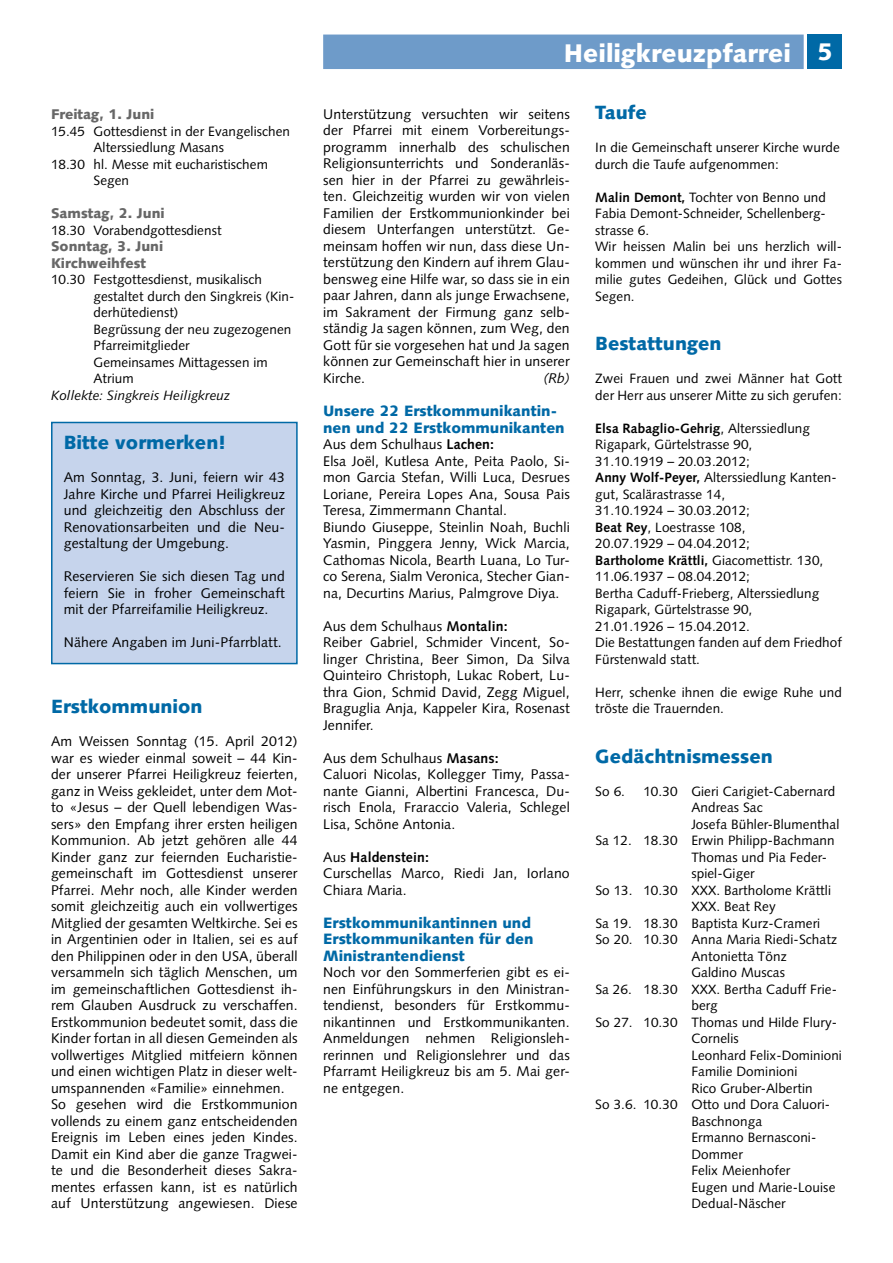
<style>
.page{position:relative;width:893px;height:1263px;background:#fff}
.page>*{position:absolute;margin:0;border:0;box-sizing:border-box;transform-origin:0 0}
.t1{font:900 25.5px "Syntax";color:#fff}
.t2{font:900 19.2px "Syntax";color:#0069a6}
.t3{font:900 15px/16.5px "Syntax";color:#0069a6}
.t4{font:14.1px/16.5px "Syntax";letter-spacing:.01em;color:#000}
.t5{font:900 14.1px/16.5px "Syntax";color:#676767}
.t6{font:italic 14.1px "Syntax";color:#000}
.t7{font:13.5px/16.5px "Syntax";letter-spacing:.005em;color:#000}
.t8{font:italic 13.5px "Syntax";letter-spacing:.005em;color:#000}
.s1{font-size:24px}
.s2{font-weight:700}
</style>
<div class="page">
<div style="left:808px;top:35px;width:34px;height:34px;background:#0069a6"></div>
<div style="left:51px;top:422px;width:247px;height:242px;background:#c6d4ec;border:2px solid #0069a6"></div>
<div style="left:323px;top:35px;width:481px;height:34px;background:#6e9bc9"></div>
<p class="t5" style="left:51px;top:106px;width:105px">Freitag, 1. Juni</p>
<p class="t7" style="left:51px;top:123px;width:240px">15.45 Gottesdienst in der Evangelischen</p>
<p class="t7" style="left:94px;top:139px;width:132px">Alterssiedlung Masans</p>
<p class="t7" style="left:51px;top:156px;width:218px">18.30 hl. Messe mit eucharistischem</p>
<p class="t7" style="left:94px;top:172px;width:37px">Segen</p>
<p class="t5" style="left:51px;top:205px;width:115px">Samstag, 2. Juni</p>
<p class="t7" style="left:51px;top:222px;width:172px">18.30 Vorabendgottesdienst</p>
<p class="t5" style="left:51px;top:238px;width:114px">Sonntag, 3. Juni<br>Kirchweihfest</p>
<p class="t7" style="left:94px;top:271px;width:202px;text-indent:-43px">10.30 Festgottesdienst, musikalisch gestaltet durch den Singkreis (Kin&shy;derhütedienst)<br>Begrüssung der neu zugezogenen<br>Pfarreimitglieder<br>Gemeinsames Mittagessen im<br>Atrium</p>
<p class="t8" style="left:51px;top:387px;width:181px">Kollekte: Singkreis Heiligkreuz</p>
<h2 class="t2" style="left:64px;top:431px;width:164px">Bitte vormerken!</h2>
<p class="t4" style="left:64px;top:469px;width:223px;text-align:justify">Am Sonntag, 3. Juni, feiern wir 43<br>Jahre Kirche und Pfarrei Heiligkreuz und gleichzeitig den Abschluss der Renovationsarbeiten und die Neu&shy;gestaltung der Umgebung.</p>
<p class="t4" style="left:64px;top:568px;width:223px;text-align:justify">Reservieren Sie sich diesen Tag und feiern Sie in froher Gemeinschaft mit der Pfarreifamilie Heiligkreuz.</p>
<p class="t4" style="left:64px;top:634px;width:220px">Nähere Angaben im Juni-Pfarrblatt.</p>
<h2 class="t2" style="left:51px;top:695px;width:153px">Erstkommunion</h2>
<p class="t4" style="left:51px;top:733px;width:248px">Am Weissen Sonntag (15. April 2012) war es wieder einmal soweit – 44 Kin&shy;der unserer Pfarrei Heiligkreuz feierten, ganz in Weiss gekleidet, unter dem Mot&shy;to «Jesus – der Quell lebendigen Was&shy;sers» den Empfang ihrer ersten heiligen Kommunion. Ab jetzt gehören alle 44<br>Kinder ganz zur feiernden Eucharistie&shy;gemeinschaft im Gottesdienst unserer Pfarrei. Mehr noch, alle Kinder werden somit gleichzeitig auch ein vollwertiges Mitglied der gesamten Weltkirche. Sei es in Argentinien oder in Italien, sei es auf den Philippinen oder in den USA, überall versammeln sich täglich Menschen, um im gemeinschaftlichen Gottesdienst ih&shy;rem Glauben Ausdruck zu verschaffen.<br>Erstkommunion bedeutet somit, dass die Kinder fortan in all diesen Gemeinden als vollwertiges Mitglied mitfeiern können und einen wichtigen Platz in dieser welt&shy;umspannenden «Familie» einnehmen.<br>So gesehen wird die Erstkommunion vollends zu einem ganz entscheidenden Ereignis im Leben eines jeden Kindes.<br>Damit ein Kind aber die ganze Tragwei&shy;te und die Besonderheit dieses Sakra&shy;mentes erfassen kann, ist es natürlich auf Unterstützung angewiesen. Diese</p>
<h1 class="t1" style="left:564px;top:38px;width:271px">Heiligkreuzpfarrei <span class="s1">5</span></h1>
<p class="t4" style="left:323px;top:106px;width:248px;text-align:justify">Unterstützung versuchten wir seitens der Pfarrei mit einem Vorbereitungs&shy;programm innerhalb des schulischen Religionsunterrichts und Sonderanläs&shy;sen hier in der Pfarrei zu gewährleis&shy;ten. Gleichzeitig wurden wir von vielen Familien der Erstkommunionkinder bei diesem Unterfangen unterstützt. Ge&shy;meinsam hoffen wir nun, dass diese Un&shy;terstützung den Kindern auf ihrem Glau&shy;bensweg eine Hilfe war, so dass sie in ein paar Jahren, dann als junge Erwachsene, im Sakrament der Firmung ganz selb&shy;ständig Ja sagen können, zum Weg, den Gott für sie vorgesehen hat und Ja sagen können zur Gemeinschaft hier in unserer Kirche.</p>
<p class="t6" style="left:544px;top:370px;width:28px">(Rb)</p>
<p class="t3" style="left:323px;top:403px;width:243px">Unsere 22 Erstkommunikantin&shy;nen und 22 Erstkommunikanten</p>
<p class="t4" style="left:323px;top:436px;width:248px">Aus dem Schulhaus <span class="s2">Lachen:<br></span>Elsa Joël, Kutlesa Ante, Peita Paolo, Si&shy;mon Garcia Stefan, Willi Luca, Desrues Loriane, Pereira Lopes Ana, Sousa Pais Teresa, Zimmermann Chantal.<br>Biundo Giuseppe, Steinlin Noah, Buchli Yasmin, Pinggera Jenny, Wick Marcia, Cathomas Nicola, Bearth Luana, Lo Tur&shy;co Serena, Sialm Veronica, Stecher Gian&shy;na, Decurtins Marius, Palmgrove Diya.</p>
<p class="t4" style="left:323px;top:617px;width:248px">Aus dem Schulhaus <span class="s2">Montalin:<br></span>Reiber Gabriel, Schmider Vincent, So&shy;linger Christina, Beer Simon, Da Silva Quinteiro Christoph, Lukac Robert, Lu&shy;thra Gion, Schmid David, Zegg Miguel, Braguglia Anja, Kappeler Kira, Rosenast Jennifer.</p>
<p class="t4" style="left:323px;top:749px;width:248px">Aus dem Schulhaus <span class="s2">Masans:<br></span>Caluori Nicolas, Kollegger Timy, Passa&shy;nante Gianni, Albertini Francesca, Du&shy;risch Enola, Fraraccio Valeria, Schlegel Lisa, Schöne Antonia.</p>
<p class="t4" style="left:323px;top:848px;width:248px">Aus <span class="s2">Haldenstein:<br></span>Curschellas Marco, Riedi Jan, Iorlano<br>Chiara Maria.</p>
<p class="t3" style="left:323px;top:914px;width:212px">Erstkommunikantinnen und<br>Erstkommunikanten für den<br>Ministrantendienst</p>
<p class="t4" style="left:323px;top:964px;width:248px;text-align:justify">Noch vor den Sommerferien gibt es ei&shy;nen Einführungskurs in den Ministran&shy;tendienst, besonders für Erstkommu&shy;nikantinnen und Erstkommunikanten.<br>Anmeldungen nehmen Religionsleh&shy;rerinnen und Religionslehrer und das Pfarramt Heiligkreuz bis am 5. Mai ger&shy;ne entgegen.</p>
<h2 class="t2" style="left:595px;top:101px;width:53px">Taufe</h2>
<p class="t7" style="left:595px;top:139px;width:246px">In die Gemeinschaft unserer Kirche wurde durch die Taufe aufgenommen:</p>
<p class="t7" style="left:595px;top:189px;width:248px"><span class="s2">Malin Demont,</span> Tochter von Benno und<br>Fabia Demont-Schneider, Schellenberg&shy;strasse 6.<br>Wir heissen Malin bei uns herzlich will&shy;kommen und wünschen ihr und ihrer Fa&shy;milie gutes Gedeihen, Glück und Gottes<br>Segen.</p>
<h2 class="t2" style="left:595px;top:332px;width:128px">Bestattungen</h2>
<p class="t7" style="left:595px;top:370px;width:248px">Zwei Frauen und zwei Männer hat Gott der Herr aus unserer Mitte zu sich gerufen:</p>
<p class="t7" style="left:595px;top:420px;width:248px"><span class="s2">Elsa Rabaglio-Gehrig</span>, Alterssiedlung<br>Rigapark, Gürtelstrasse 90,<br>31.10.1919 – 20.03.2012;<br><span class="s2">Anny Wolf-Peyer,</span> Alterssiedlung Kanten&shy;gut, Scalärastrasse 14,<br>31.10.1924 – 30.03.2012;<br><span class="s2">Beat Rey</span>, Loestrasse 108,<br>20.07.1929 – 04.04.2012;<br><span class="s2">Bartholome Krättli,</span> Giacomettistr. 130,<br>11.06.1937 – 08.04.2012;<br>Bertha Caduff-Frieberg, Alterssiedlung<br>Rigapark, Gürtelstrasse 90,<br>21.01.1926 – 15.04.2012.<br>Die Bestattungen fanden auf dem Friedhof<br>Fürstenwald statt.</p>
<p class="t7" style="left:595px;top:684px;width:248px">Herr, schenke ihnen die ewige Ruhe und tröste die Trauernden.</p>
<h2 class="t2" style="left:595px;top:745px;width:179px">Gedächtnismessen</h2>
<p class="t7" style="left:595px;top:783px;width:31px">So 6.</p>
<p class="t7" style="left:643px;top:783px;width:194px">10.30 Gieri Carigiet-Cabernard</p>
<p class="t7" style="left:691px;top:799px;width:73px">Andreas Sac</p>
<p class="t7" style="left:691px;top:816px;width:150px">Josefa Bühler-Blumenthal</p>
<p class="t7" style="left:595px;top:832px;width:241px">Sa 12. 18.30 Erwin Philipp-Bachmann</p>
<p class="t7" style="left:691px;top:849px;width:137px">Thomas und Pia Feder-</p>
<p class="t7" style="left:691px;top:865px;width:65px">spiel-Giger</p>
<p class="t7" style="left:595px;top:882px;width:237px">So 13. 10.30 XXX. Bartholome Krättli</p>
<p class="t7" style="left:691px;top:898px;width:86px">XXX. Beat Rey</p>
<p class="t7" style="left:595px;top:915px;width:226px">Sa 19. 18.30 Baptista Kurz-Crameri</p>
<p class="t7" style="left:595px;top:931px;width:243px">So 20. 10.30 Anna Maria Riedi-Schatz</p>
<p class="t7" style="left:691px;top:948px;width:97px">Antonietta Tönz</p>
<p class="t7" style="left:691px;top:964px;width:95px">Galdino Muscas</p>
<p class="t7" style="left:595px;top:981px;width:243px">Sa 26. 18.30 XXX. Bertha Caduff Frie-</p>
<p class="t7" style="left:691px;top:997px;width:28px">berg</p>
<p class="t7" style="left:595px;top:1014px;width:243px">So 27. 10.30 Thomas und Hilde Flury-</p>
<p class="t7" style="left:691px;top:1030px;width:49px">Cornelis</p>
<p class="t7" style="left:691px;top:1047px;width:152px">Leonhard Felix-Dominioni</p>
<p class="t7" style="left:691px;top:1063px;width:108px">Familie Dominioni</p>
<p class="t7" style="left:691px;top:1080px;width:123px">Rico Gruber-Albertin</p>
<p class="t7" style="left:595px;top:1096px;width:236px">So 3.6. 10.30 Otto und Dora Caluori-</p>
<p class="t7" style="left:691px;top:1113px;width:72px">Baschnonga</p>
<p class="t7" style="left:691px;top:1129px;width:126px">Ermanno Bernasconi-</p>
<p class="t7" style="left:691px;top:1146px;width:53px">Dommer</p>
<p class="t7" style="left:691px;top:1162px;width:101px">Felix Meienhofer</p>
<p class="t7" style="left:691px;top:1179px;width:146px">Eugen und Marie-Louise</p>
<p class="t7" style="left:691px;top:1195px;width:96px">Dedual-Näscher</p>
</div>
